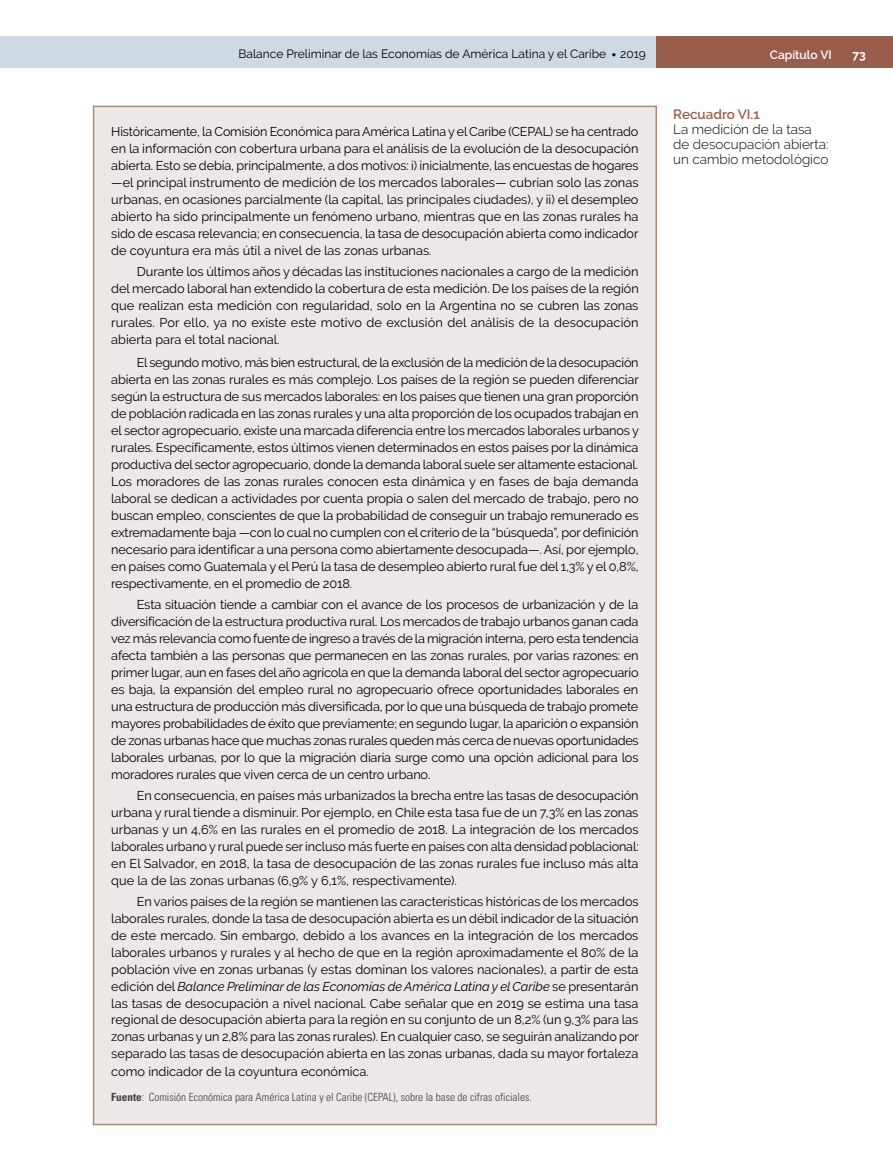
<style>
.page{position:relative;width:893px;height:1170px;background:#fff}
.page>*{position:absolute;margin:0;border:0;box-sizing:border-box;transform-origin:0 0}
.t1{font:300 13.5px/15px "Raleway";color:#000}
.t2{font:600 13.5px "Raleway";color:#995d4b}
.t3{font:12.75px/17px "Raleway";color:#000;text-align:justify}
.t4{font:12px "Raleway";color:#000}
.t5{font:600 12px "Raleway";color:#fff}
.t6{font:700 12px "Raleway";color:#fff}
.t7{font:300 condensed 11.25px "Univers LT Std";color:#414042}
.s1{font-size:18px}
.s2{font-style:italic}
.s3{font-weight:700}
</style>
<div class="page">
<div style="left:0;top:36px;width:656px;height:32px;background:#ced9e1"></div>
<div style="left:656px;top:36px;width:237px;height:32px;background:#995d4b"></div>
<div style="left:94px;top:106px;width:562px;height:1018px;background:#ece8e7"></div>
<p class="t4" style="left:238px;top:47px;width:409px">Balance Preliminar de las Economías de América Latina y el Caribe <span class="s1">•</span> 2019</p>
<p class="t5" style="left:770px;top:47px;width:63px">Capítulo VI</p>
<p class="t6" style="left:852px;top:47px;width:15px">73</p>
<p class="t3" style="left:111px;top:123px;width:529px">Históricamente, la Comisión Económica para América Latina y el Caribe (CEPAL) se ha centrado en la información con cobertura urbana para el análisis de la evolución de la desocupación abierta. Esto se debía, principalmente, a dos motivos: i) inicialmente, las encuestas de hogares —el principal instrumento de medición de los mercados laborales— cubrían solo las zonas urbanas, en ocasiones parcialmente (la capital, las principales ciudades), y ii) el desempleo abierto ha sido principalmente un fenómeno urbano, mientras que en las zonas rurales ha sido de escasa relevancia; en consecuencia, la tasa de desocupación abierta como indicador de coyuntura era más útil a nivel de las zonas urbanas.</p>
<p class="t3" style="left:111px;top:263px;width:529px;text-indent:26px">Durante los últimos años y décadas las instituciones nacionales a cargo de la medición del mercado laboral han extendido la cobertura de esta medición. De los países de la región que realizan esta medición con regularidad, solo en la Argentina no se cubren las zonas rurales. Por ello, ya no existe este motivo de exclusión del análisis de la desocupación abierta para el total nacional.</p>
<p class="t3" style="left:111px;top:354px;width:529px;text-indent:26px">El segundo motivo, más bien estructural, de la exclusión de la medición de la desocupación abierta en las zonas rurales es más complejo. Los países de la región se pueden diferenciar según la estructura de sus mercados laborales: en los países que tienen una gran proporción de población radicada en las zonas rurales y una alta proporción de los ocupados trabajan en el sector agropecuario, existe una marcada diferencia entre los mercados laborales urbanos y rurales. Específicamente, estos últimos vienen determinados en estos países por la dinámica productiva del sector agropecuario, donde la demanda laboral suele ser altamente estacional.<br>Los moradores de las zonas rurales conocen esta dinámica y en fases de baja demanda laboral se dedican a actividades por cuenta propia o salen del mercado de trabajo, pero no buscan empleo, conscientes de que la probabilidad de conseguir un trabajo remunerado es extremadamente baja —con lo cual no cumplen con el criterio de la “búsqueda”, por definición necesario para identificar a una persona como abiertamente desocupada—. Así, por ejemplo, en países como Guatemala y el Perú la tasa de desempleo abierto rural fue del 1,3% y el 0,8%, respectivamente, en el promedio de 2018.</p>
<p class="t3" style="left:111px;top:596px;width:529px;text-indent:26px">Esta situación tiende a cambiar con el avance de los procesos de urbanización y de la diversificación de la estructura productiva rural. Los mercados de trabajo urbanos ganan cada vez más relevancia como fuente de ingreso a través de la migración interna, pero esta tendencia afecta también a las personas que permanecen en las zonas rurales, por varias razones: en primer lugar, aun en fases del año agrícola en que la demanda laboral del sector agropecuario es baja, la expansión del empleo rural no agropecuario ofrece oportunidades laborales en una estructura de producción más diversificada, por lo que una búsqueda de trabajo promete mayores probabilidades de éxito que previamente; en segundo lugar, la aparición o expansión de zonas urbanas hace que muchas zonas rurales queden más cerca de nuevas oportunidades laborales urbanas, por lo que la migración diaria surge como una opción adicional para los moradores rurales que viven cerca de un centro urbano.</p>
<p class="t3" style="left:111px;top:786px;width:529px;text-indent:26px">En consecuencia, en países más urbanizados la brecha entre las tasas de desocupación urbana y rural tiende a disminuir. Por ejemplo, en Chile esta tasa fue de un 7,3% en las zonas urbanas y un 4,6% en las rurales en el promedio de 2018. La integración de los mercados laborales urbano y rural puede ser incluso más fuerte en países con alta densidad poblacional: en El Salvador, en 2018, la tasa de desocupación de las zonas rurales fue incluso más alta que la de las zonas urbanas (6,9% y 6,1%, respectivamente).</p>
<p class="t3" style="left:111px;top:892px;width:529px;text-indent:26px">En varios países de la región se mantienen las características históricas de los mercados laborales rurales, donde la tasa de desocupación abierta es un débil indicador de la situación de este mercado. Sin embargo, debido a los avances en la integración de los mercados laborales urbanos y rurales y al hecho de que en la región aproximadamente el 80% de la población vive en zonas urbanas (y estas dominan los valores nacionales), a partir de esta edición del <span class="s2">Balance Preliminar de las Economías de América Latina y el Caribe</span> se presentarán las tasas de desocupación a nivel nacional. Cabe señalar que en 2019 se estima una tasa regional de desocupación abierta para la región en su conjunto de un 8,2% (un 9,3% para las zonas urbanas y un 2,8% para las zonas rurales). En cualquier caso, se seguirán analizando por separado las tasas de desocupación abierta en las zonas urbanas, dada su mayor fortaleza como indicador de la coyuntura económica.</p>
<p class="t7" style="left:111px;top:1089px;width:422px"><span class="s3">Fuente</span>: Comisión Económica para América Latina y el Caribe (CEPAL), sobre la base de cifras oficiales.</p>
<p class="t2" style="left:673px;top:106px;width:88px">Recuadro VI.1</p>
<p class="t1" style="left:673px;top:122px;width:157px">La medición de la tasa de desocupación abierta: un cambio metodológico</p>
</div>
